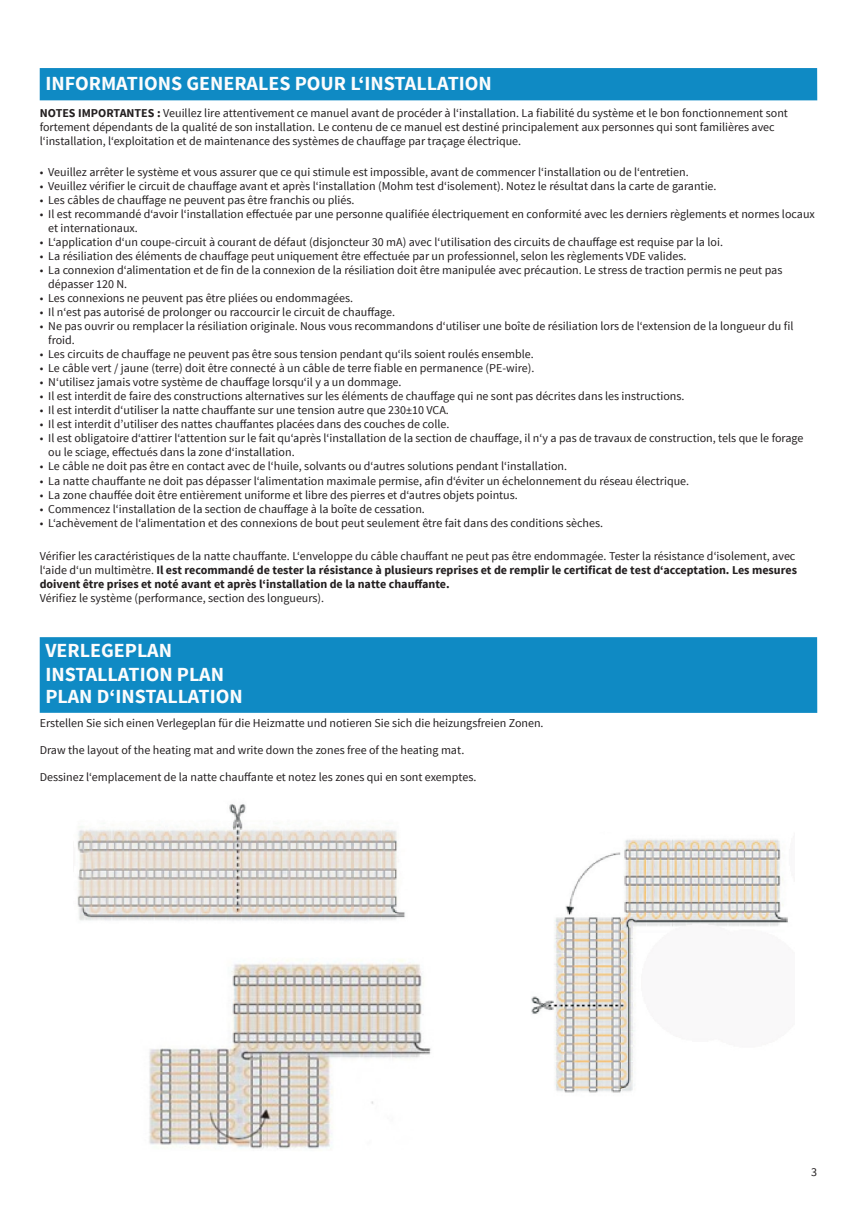
<style>
.page{position:relative;width:857px;height:1225px;background:#fff}
.page>*{position:absolute;margin:0;border:0;box-sizing:border-box;transform-origin:0 0}
.t1{font:700 20px "Source Sans Pro";color:#fcfcfc}
.t2{font:12px/14px "Source Sans Pro";color:#231f20}
.t3{font:700 12px/14px "Source Sans Pro";color:#231f20}
.s1{font-weight:700}
.s2{font-weight:400}
</style>
<div class="page">
<div style="left:40px;top:637px;width:776px;height:76px;background:#0f8ac4"></div>
<img style="left:531px;top:839px;width:257px;height:254px">
<img style="left:149px;top:959px;width:282px;height:190px">
<img style="left:77px;top:804px;width:328px;height:117px">
<div style="left:40px;top:68px;width:776px;height:32px;background:#0f8ac4"></div>
<h1 class="t1" style="left:45px;top:71px;width:448px">INFORMATIONS GENERALES POUR L‘INSTALLATION</h1>
<p class="t2" style="left:40px;top:106px;width:749px"><span class="s1">NOTES IMPORTANTES :</span> Veuillez lire attentivement ce manuel avant de procéder à l‘installation. La fiabilité du système et le bon fonctionnement sont fortement dépendants de la qualité de son installation. Le contenu de ce manuel est destiné principalement aux personnes qui sont familières avec l‘installation, l‘exploitation et de maintenance des systèmes de chauffage par traçage électrique.</p>
<p class="t2" style="left:40px;top:165px;width:650px">• Veuillez arrêter le système et vous assurer que ce qui stimule est impossible, avant de commencer l‘installation ou de l‘entretien.</p>
<p class="t2" style="left:40px;top:179px;width:678px">• Veuillez vérifier le circuit de chauffage avant et après l‘installation (Mohm test d‘isolement). Notez le résultat dans la carte de garantie.</p>
<p class="t2" style="left:40px;top:193px;width:316px">• Les câbles de chauffage ne peuvent pas être franchis ou pliés.</p>
<p class="t2" style="left:48px;top:207px;width:767px;text-indent:-9px">• Il est recommandé d‘avoir l‘installation effectuée par une personne qualifiée électriquement en conformité avec les derniers règlements et normes locaux et internationaux.</p>
<p class="t2" style="left:40px;top:235px;width:684px">• L‘application d‘un coupe-circuit à courant de défaut (disjoncteur 30 mA) avec l‘utilisation des circuits de chauffage est requise par la loi.</p>
<p class="t2" style="left:40px;top:249px;width:647px">• La résiliation des éléments de chauffage peut uniquement être effectuée par un professionnel, selon les règlements VDE valides.</p>
<p class="t2" style="left:48px;top:264px;width:735px;text-indent:-9px">• La connexion d‘alimentation et de fin de la connexion de la résiliation doit être manipulée avec précaution. Le stress de traction permis ne peut pas dépasser 120 N.</p>
<p class="t2" style="left:40px;top:292px;width:315px">• Les connexions ne peuvent pas être pliées ou endommagées.</p>
<p class="t2" style="left:40px;top:306px;width:356px">• Il n‘est pas autorisé de prolonger ou raccourcir le circuit de chauffage.</p>
<p class="t2" style="left:48px;top:320px;width:746px;text-indent:-9px">• Ne pas ouvrir ou remplacer la résiliation originale. Nous vous recommandons d‘utiliser une boîte de résiliation lors de l‘extension de la longueur du fil froid.</p>
<p class="t2" style="left:40px;top:348px;width:495px">• Les circuits de chauffage ne peuvent pas être sous tension pendant qu‘ils soient roulés ensemble.</p>
<p class="t2" style="left:40px;top:362px;width:496px">• Le câble vert / jaune (terre) doit être connecté à un câble de terre fiable en permanence (PE-wire).</p>
<p class="t2" style="left:40px;top:376px;width:363px">• N‘utilisez jamais votre système de chauffage lorsqu‘il y a un dommage.</p>
<p class="t2" style="left:40px;top:390px;width:646px">• Il est interdit de faire des constructions alternatives sur les éléments de chauffage qui ne sont pas décrites dans les instructions.</p>
<p class="t2" style="left:40px;top:404px;width:410px">• Il est interdit d‘utiliser la natte chauffante sur une tension autre que 230±10 VCA.</p>
<p class="t2" style="left:40px;top:418px;width:411px">• Il est interdit d’utiliser des nattes chauffantes placées dans des couches de colle.</p>
<p class="t2" style="left:48px;top:432px;width:756px;text-indent:-9px">• Il est obligatoire d‘attirer l‘attention sur le fait qu‘après l‘installation de la section de chauffage, il n‘y a pas de travaux de construction, tels que le forage ou le sciage, effectués dans la zone d‘installation.</p>
<p class="t2" style="left:40px;top:460px;width:528px">• Le câble ne doit pas être en contact avec de l‘huile, solvants ou d‘autres solutions pendant l‘installation.</p>
<p class="t2" style="left:40px;top:474px;width:650px">• La natte chauffante ne doit pas dépasser l‘alimentation maximale permise, afin d‘éviter un échelonnement du réseau électrique.</p>
<p class="t2" style="left:40px;top:488px;width:479px">• La zone chauffée doit être entièrement uniforme et libre des pierres et d‘autres objets pointus.</p>
<p class="t2" style="left:40px;top:502px;width:386px">• Commencez l‘installation de la section de chauffage à la boîte de cessation.</p>
<p class="t2" style="left:40px;top:516px;width:564px">• L‘achèvement de l‘alimentation et des connexions de bout peut seulement être fait dans des conditions sèches.</p>
<p class="t3" style="left:40px;top:550px;width:758px"><span class="s2">Vérifier les caractéristiques de la natte chauffante. L‘enveloppe du câble chauffant ne peut pas être endommagée. Tester la résistance d‘isolement, avec l‘aide d‘un multimètre.</span> Il est recommandé de tester la résistance à plusieurs reprises et de remplir le certificat de test d‘acceptation. Les mesures doivent être prises et noté avant et après l‘installation de la natte chauffante.</p>
<p class="t2" style="left:40px;top:591px;width:286px">Vérifiez le système (performance, section des longueurs).</p>
<h1 class="t1" style="left:45px;top:638px;width:128px">VERLEGEPLAN</h1>
<h1 class="t1" style="left:45px;top:661px;width:180px">INSTALLATION PLAN</h1>
<h1 class="t1" style="left:45px;top:683px;width:199px">PLAN D‘INSTALLATION</h1>
<p class="t2" style="left:40px;top:716px;width:505px">Erstellen Sie sich einen Verlegeplan für die Heizmatte und notieren Sie sich die heizungsfreien Zonen.</p>
<p class="t2" style="left:40px;top:743px;width:426px">Draw the layout of the heating mat and write down the zones free of the heating mat.</p>
<p class="t2" style="left:40px;top:770px;width:438px">Dessinez l‘emplacement de la natte chauffante et notez les zones qui en sont exemptes.</p>
<p class="t2" style="left:810px;top:1164px;width:7px">3</p>
</div>
